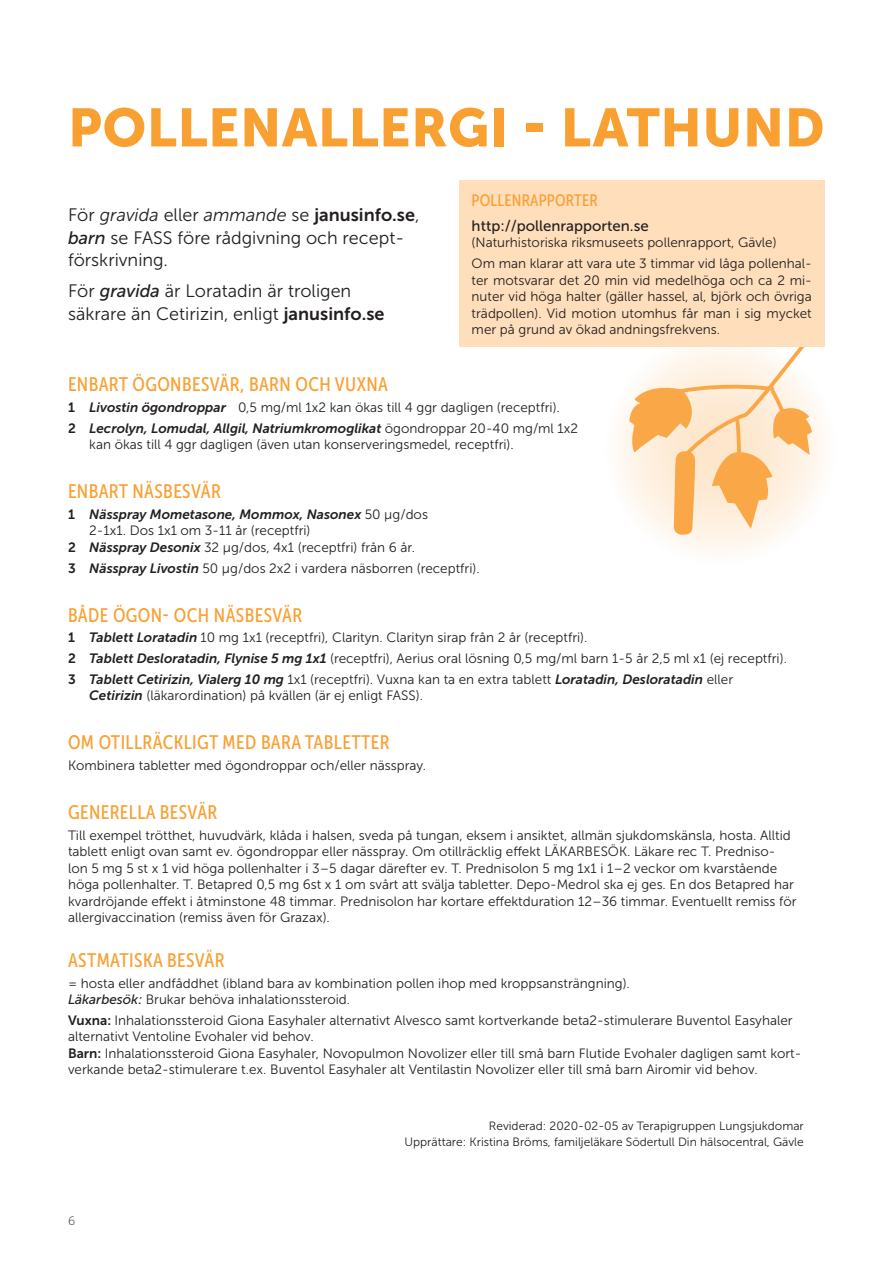
<style>
.page{position:relative;width:893px;height:1263px;background:#fff}
.page>*{position:absolute;margin:0;border:0;box-sizing:border-box;transform-origin:0 0}
.t1{font:53.55px "Museo Sans 900";letter-spacing:.01em;color:#f9a032}
.t2{font:19.5px "Museo Sans Cond 500";letter-spacing:.02em;color:#f9a032}
.t3{font:18px/22.5px "Museo Sans 300";color:#231f20}
.t4{font:16.5px "Museo Sans Cond 500";letter-spacing:.01em;color:#f9a032}
.t5{font:15px "Museo Sans 500";color:#231f20}
.t6{font:13.5px/16.5px "Museo Sans 300";color:#231f20}
.t7{font:italic 13.5px "Museo Sans 700";color:#231f20}
.t8{font:12px/16.5px "Museo Sans 300";color:#231f20;text-align:right}
.t9{font:12px "Museo Sans 100";color:#231f20}
.s1{font-style:italic}
.s2{font-family:"Museo Sans 700"}
.s3{font-family:"Museo Sans 500";font-style:italic}
.s4{font-family:"Museo Sans 700";font-style:italic}
.s5{font-style:normal}
.s6{font-family:"Museo Sans 300";font-style:normal}
</style>
<div class="page">
<svg style="left:629px;top:347px;width:187px;height:188px"></svg>
<div style="left:459px;top:181px;width:366px;height:166px;background:#fedebb"></div>
<h1 class="t1" style="left:68px;top:97px;width:758px">POLLENALLERGI - LATHUND</h1>
<h3 class="t3" style="left:68px;top:204px;width:353px">För <span class="s1">gravida</span> eller <span class="s1">ammande</span> se <span class="s2">janusinfo.se</span>, <span class="s3">barn</span> se FASS före rådgivning och recept&shy;förskrivning.</h3>
<h3 class="t3" style="left:68px;top:280px;width:318px">För <span class="s3">gravida</span> är Loratadin är troligen säkrare än Cetirizin, enligt <span class="s2">janusinfo.se</span></h3>
<p class="t4" style="left:472px;top:191px;width:128px">POLLENRAPPORTER</p>
<p class="t5" style="left:472px;top:217px;width:179px">http://pollenrapporten.se</p>
<p class="t6" style="left:472px;top:232px;width:342px;line-height:20.7px">(Naturhistoriska riksmuseets pollenrapport, Gävle)<br>Om man klarar att vara ute 3 timmar vid låga pollenhal-</p>
<p class="t6" style="left:472px;top:272px;width:342px;text-align:justify">ter motsvarar det 20 min vid medelhöga och ca 2 mi&shy;nuter vid höga halter (gäller hassel, al, björk och övriga trädpollen). Vid motion utomhus får man i sig mycket mer på grund av ökad andningsfrekvens.</p>
<h2 class="t2" style="left:68px;top:374px;width:322px">ENBART ÖGONBESVÄR, BARN OCH VUXNA</h2>
<p class="t6" style="left:68px;top:399px;width:491px"><span class="s2">1</span> <span class="s4">Livostin ögondroppar</span> 0,5 mg/ml 1x2 kan ökas till 4 ggr dagligen (receptfri).</p>
<p class="t7" style="left:68px;top:421px;width:512px"><span class="s5">2</span> Lecrolyn, Lomudal, Allgil, Natriumkromoglikat <span class="s6">ögondroppar 20-40 mg/ml 1x2</span></p>
<p class="t6" style="left:89px;top:436px;width:424px">kan ökas till 4 ggr dagligen (även utan konserveringsmedel, receptfri).</p>
<h2 class="t2" style="left:68px;top:481px;width:154px">ENBART NÄSBESVÄR</h2>
<p class="t7" style="left:68px;top:507px;width:361px"><span class="s5">1</span> Nässpray Mometasone, Mommox, Nasonex <span class="s6">50 µg/dos</span></p>
<p class="t6" style="left:68px;top:523px;width:346px;text-indent:21px">2-1x1. Dos 1x1 om 3-11 år (receptfri)<br><span class="s2">2</span> <span class="s4">Nässpray Desonix</span> 32 µg/dos, 4x1 (receptfri) från 6 år.</p>
<p class="t6" style="left:68px;top:560px;width:411px"><span class="s2">3</span> <span class="s4">Nässpray Livostin</span> 50 µg/dos 2x2 i vardera näsborren (receptfri).</p>
<h2 class="t2" style="left:68px;top:604px;width:236px">BÅDE ÖGON- OCH NÄSBESVÄR</h2>
<p class="t6" style="left:68px;top:627px;width:718px;line-height:20.7px"><span class="s2">1</span> <span class="s4">Tablett Loratadin</span> 10 mg 1x1 (receptfri), Clarityn. Clarityn sirap från 2 år (receptfri).<br><span class="s2">2</span> <span class="s4">Tablett Desloratadin, Flynise 5 mg 1x1</span> (receptfri), Aerius oral lösning 0,5 mg/ml barn 1-5 år 2,5 ml x1 (ej receptfri).</p>
<p class="t7" style="left:68px;top:672px;width:667px"><span class="s5">3</span> Tablett Cetirizin, Vialerg 10 mg <span class="s6">1x1 (receptfri). Vuxna kan ta en extra tablett</span> Loratadin, Desloratadin <span class="s6">eller</span></p>
<p class="t6" style="left:89px;top:687px;width:333px"><span class="s4">Cetirizin</span> (läkarordination) på kvällen (är ej enligt FASS).</p>
<h2 class="t2" style="left:68px;top:732px;width:323px">OM OTILLRÄCKLIGT MED BARA TABLETTER</h2>
<p class="t6" style="left:68px;top:757px;width:357px">Kombinera tabletter med ögondroppar och/eller nässpray.</p>
<h2 class="t2" style="left:68px;top:801px;width:151px">GENERELLA BESVÄR</h2>
<p class="t6" style="left:68px;top:827px;width:730px">Till exempel trötthet, huvudvärk, klåda i halsen, sveda på tungan, eksem i ansiktet, allmän sjukdomskänsla, hosta. Alltid tablett enligt ovan samt ev. ögondroppar eller nässpray. Om otillräcklig effekt LÄKARBESÖK. Läkare rec T. Predniso&shy;lon 5 mg 5 st x 1 vid höga pollenhalter i 3–5 dagar därefter ev. T. Prednisolon 5 mg 1x1 i 1–2 veckor om kvarstående höga pollenhalter. T. Betapred 0,5 mg 6st x 1 om svårt att svälja tabletter. Depo-Medrol ska ej ges. En dos Betapred har kvardröjande effekt i åtminstone 48 timmar. Prednisolon har kortare effektduration 12–36 timmar. Eventuellt remiss för allergivaccination (remiss även för Grazax).</p>
<h2 class="t2" style="left:68px;top:949px;width:158px">ASTMATISKA BESVÄR</h2>
<p class="t6" style="left:68px;top:975px;width:561px">= hosta eller andfåddhet (ibland bara av kombination pollen ihop med kroppsansträngning).<br><span class="s3">Läkarbesök:</span> Brukar behöva inhalationssteroid.</p>
<p class="t6" style="left:68px;top:1012px;width:735px"><span class="s2">Vuxna:</span> Inhalationssteroid Giona Easyhaler alternativt Alvesco samt kortverkande beta2-stimulerare Buventol Easyhaler alternativt Ventoline Evohaler vid behov.<br><span class="s2">Barn:</span> Inhalationssteroid Giona Easyhaler, Novopulmon Novolizer eller till små barn Flutide Evohaler dagligen samt kort&shy;verkande beta2-stimulerare t.ex. Buventol Easyhaler alt Ventilastin Novolizer eller till små barn Airomir vid behov.</p>
<p class="t9" style="left:68px;top:1214px;width:9px">6</p>
<p class="t8" style="left:404px;top:1117px;width:401px">Reviderad: 2020-02-05 av Terapigruppen Lungsjukdomar<br>Upprättare: Kristina Bröms, familjeläkare Södertull Din hälsocentral, Gävle</p>
</div>
